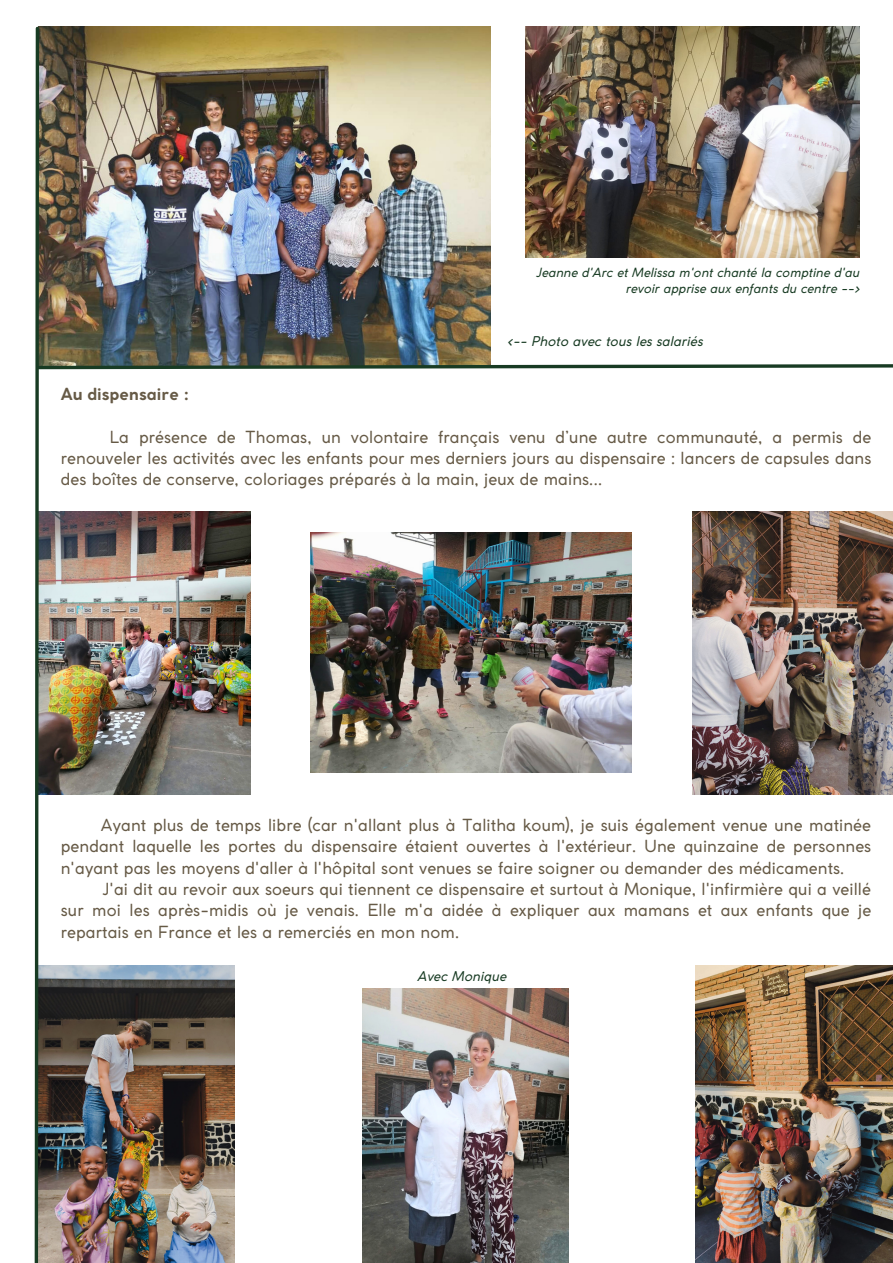
<style>
.page{position:relative;width:893px;height:1263px;background:#fff}
.page>*{position:absolute;margin:0;border:0;box-sizing:border-box;transform-origin:0 0}
.t1{font:16.5px/21.4px "Coco Gothic";letter-spacing:.005em;color:#665a46;text-align:justify}
.t2{font:700 16.5px "Coco Gothic";letter-spacing:.005em;color:#665a46}
.t3{font:italic 13.35px "Coco Gothic";letter-spacing:.005em;color:#183b23}
.t4{font:italic 12.52px/16.4px "Coco Gothic";letter-spacing:.005em;color:#183b23;text-align:right}
</style>
<div class="page">
<img style="left:34px;top:26px;width:859px;height:1237px">
<img style="left:692px;top:511px;width:201px;height:283px">
<img style="left:362px;top:989px;width:206px;height:274px">
<p class="t4" style="left:536px;top:265px;width:324px">Jeanne d'Arc et Melissa m'ont chanté la comptine d'au revoir apprise aux enfants du centre --&gt;</p>
<p class="t3" style="left:507px;top:336px;width:197px">&lt;-- Photo avec tous les salariés</p>
<p class="t2" style="left:61px;top:388px;width:129px">Au dispensaire :</p>
<p class="t1" style="left:61px;top:427px;width:812px;text-indent:49px">La présence de Thomas, un volontaire français venu d’une autre communauté, a permis de renouveler les activités avec les enfants pour mes derniers jours au dispensaire : lancers de capsules dans des boîtes de conserve, coloriages préparés à la main, jeux de mains...</p>
<p class="t1" style="left:61px;top:816px;width:812px;text-indent:40px">Ayant plus de temps libre (car n'allant plus à Talitha koum), je suis également venue une matinée pendant laquelle les portes du dispensaire étaient ouvertes à l'extérieur. Une quinzaine de personnes n'ayant pas les moyens d'aller à l'hôpital sont venues se faire soigner ou demander des médicaments.</p>
<p class="t1" style="left:61px;top:880px;width:812px;text-indent:42px">J'ai dit au revoir aux soeurs qui tiennent ce dispensaire et surtout à Monique, l'infirmière qui a veillé sur moi les après-midis où je venais. Elle m'a aidée à expliquer aux mamans et aux enfants que je repartais en France et les a remerciés en mon nom.</p>
<p class="t3" style="left:417px;top:971px;width:91px">Avec Monique</p>
</div>
